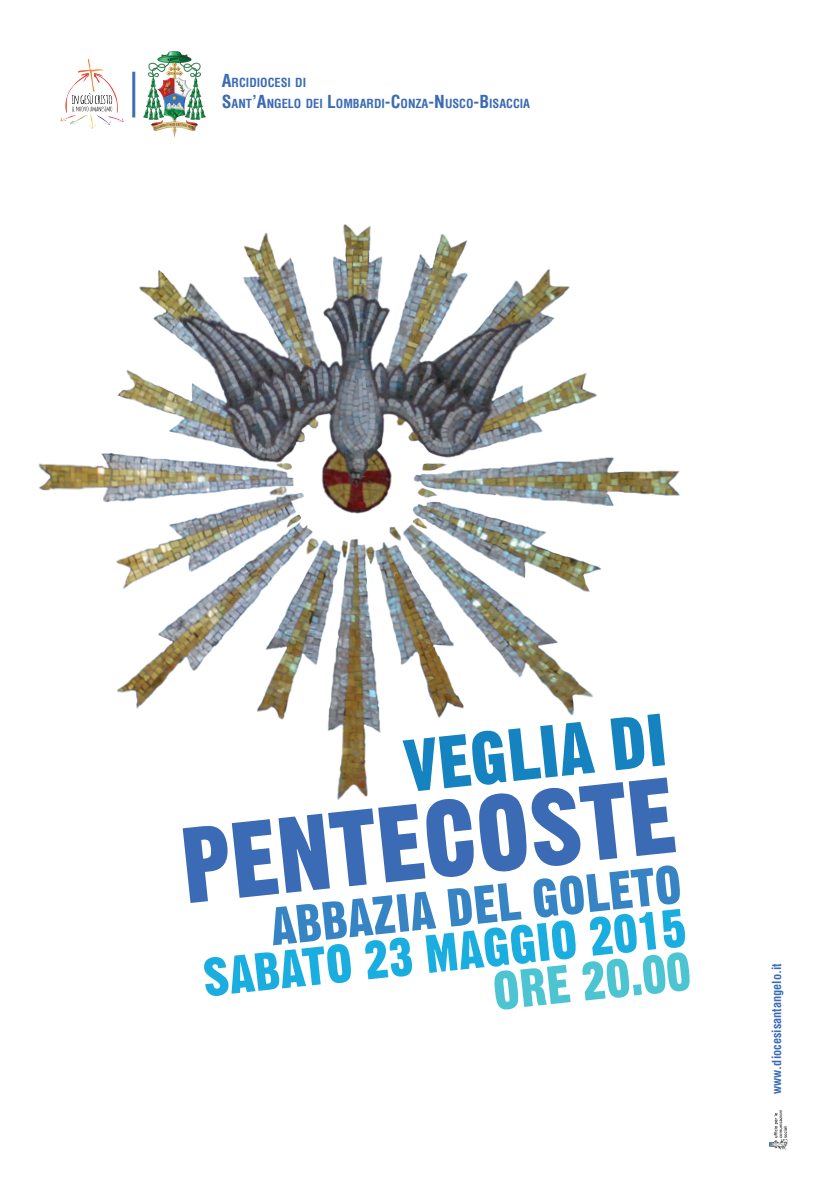
<style>
.page{position:relative;width:819px;height:1191px;background:#fff}
.page>*{position:absolute;margin:0;border:0;box-sizing:border-box;transform-origin:0 0}
.t1{font:105px "Gothic No 13 BT";color:#3b6bb4}
.t2{font:72.45px "Gothic No 13 BT";color:#1483c0}
.t3{font:52.5px "Gothic No 13 BT";color:#1aade0}
.t4{font:52.5px "Gothic No 13 BT";color:#3784c5}
.t5{font:52.5px "Gothic No 13 BT";color:#4dc4d1}
.t6{font:condensed 45.68px "Helvetica";color:#3b6bb4}
.t7{font:700 condensed 12.25px "Helvetica";color:#3b6bb4}
.t8{font:700 condensed 12.25px "Helvetica";color:#3b6bb4}
.s1{font-size:17.5px}
</style>
<div class="page">
<img style="left:38px;top:224px;width:642px;height:576px">
<img style="left:143px;top:51px;width:63px;height:86px">
<img style="left:60px;top:59px;width:64px;height:70px">
<img style="left:769px;top:1110px;width:18px;height:39px">
<h3 class="t6" style="left:128px;top:60px;width:13px">|</h3>
<p class="t7" style="left:222px;top:74px;width:86px"><span class="s1">A</span>RCIDIOCESI DI</p>
<p class="t7" style="left:222px;top:95px;width:309px"><span class="s1">S</span>ANT<span class="s1">’A</span>NGELO DEI <span class="s1">L</span>OMBARDI<span class="s1">-C</span>ONZA<span class="s1">-N</span>USCO<span class="s1">-B</span>ISACCIA</p>
<h2 class="t2" style="left:400px;top:722px;width:264px;rotate:-6deg">veglia di</h2>
<h1 class="t1" style="left:175px;top:803px;width:497px;rotate:-6deg">pentecoste</h1>
<h3 class="t4" style="left:267px;top:895px;width:414px;rotate:-6deg">abbazia del goleto</h3>
<h3 class="t3" style="left:200px;top:946px;width:487px;rotate:-6deg">sabato 23 maggio 2015</h3>
<h3 class="t5" style="left:489px;top:959px;width:200px;rotate:-6deg">ore 20.00</h3>
<p class="t8" style="left:768px;top:1094px;width:132px;rotate:-90deg">www.diocesisantangelo.it</p>
</div>
